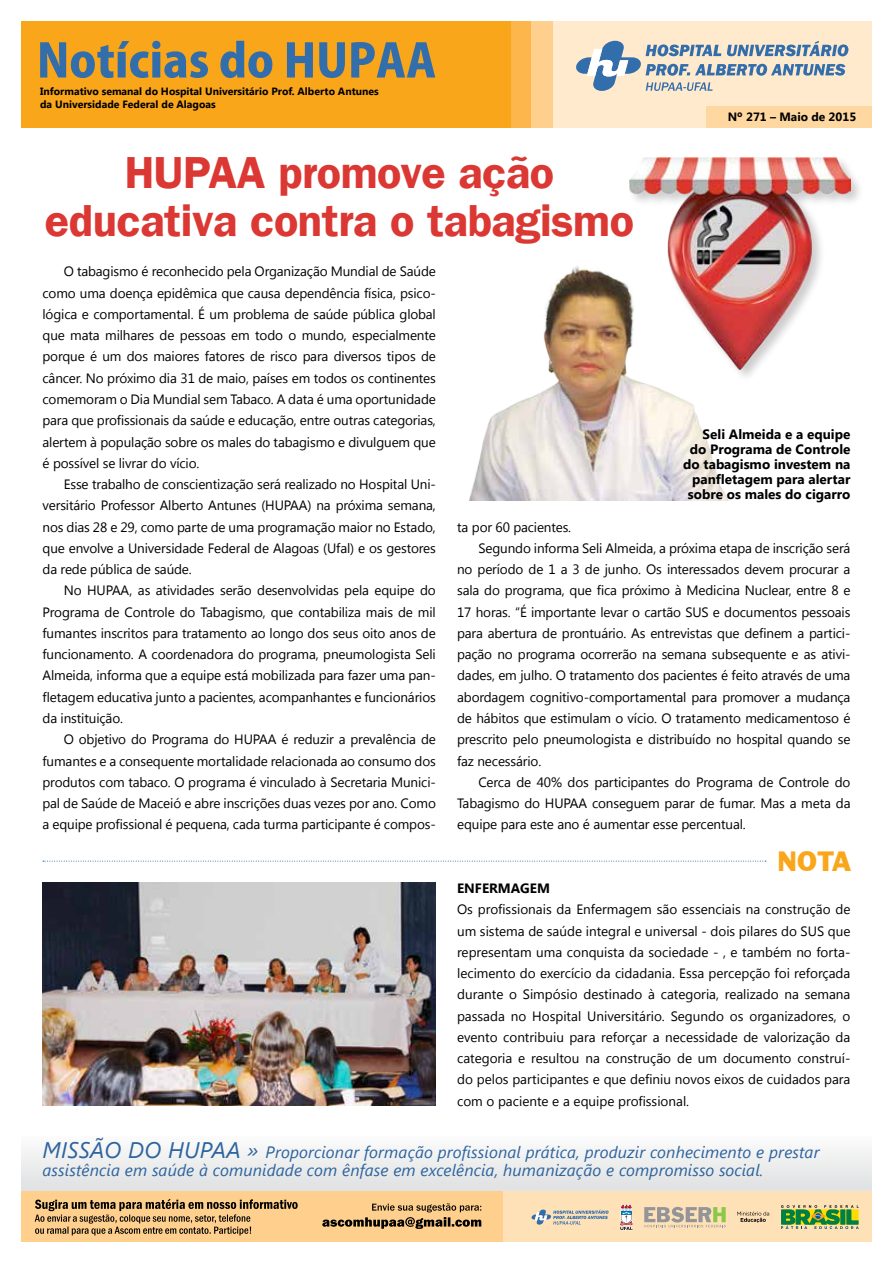
<style>
.page{position:relative;width:893px;height:1263px;background:#fff}
.page>*{position:absolute;margin:0;border:0;box-sizing:border-box;transform-origin:0 0}
.t1{font:600 45px/48px "Franklin Gothic LT";letter-spacing:-.01em;color:#db3834;text-align:center}
.t2{font:25.5px "Franklin Gothic BT";color:#faa61a}
.t3{font:italic 16.5px/18px "Segoe UI";letter-spacing:.01em;color:#2d639e}
.t4{font:13.5px/21.3px "Segoe UI";letter-spacing:-.01em;color:#000;text-align:justify}
.t5{font:700 13.5px/15px "Segoe UI";color:#000;text-align:right}
.t6{font:700 12px "Segoe UI";color:#000}
.t7{font:700 10.5px/12.6px "Segoe UI";color:#000}
.s1{font-size:22.5px}
</style>
<div class="page">
<img style="left:629px;top:157px;width:221px;height:213px">
<div style="left:21px;top:1136px;width:851px;height:55px;background:#edeeee"></div>
<svg style="left:43px;top:861px;width:723px;height:1px"></svg>
<img style="left:469px;top:265px;width:265px;height:236px">
<div style="left:21px;top:1191px;width:851px;height:50px;background:#ffe1b7"></div>
<div style="left:21px;top:1191px;width:482px;height:50px;background:#fecf8d"></div>
<svg style="left:35px;top:1199px;width:263px;height:36px"></svg>
<svg style="left:322px;top:1203px;width:159px;height:26px"></svg>
<svg style="left:644px;top:1207px;width:82px;height:20px"></svg>
<svg style="left:737px;top:1211px;width:32px;height:12px"></svg>
<svg style="left:531px;top:1209px;width:78px;height:16px"></svg>
<svg style="left:620px;top:1204px;width:13px;height:26px"></svg>
<svg style="left:781px;top:1205px;width:78px;height:24px"></svg>
<div style="left:553px;top:21px;width:319px;height:107px;background:#ffeacd"></div>
<div style="left:510px;top:21px;width:21px;height:107px;background:#fcb64c"></div>
<div style="left:531px;top:21px;width:22px;height:107px;background:#fecf8d"></div>
<div style="left:706px;top:106px;width:166px;height:22px;background:#ffd8a1"></div>
<div style="left:21px;top:21px;width:489px;height:107px;background:#faa61a"></div>
<svg style="left:576px;top:41px;width:272px;height:50px"></svg>
<svg style="left:40px;top:41px;width:395px;height:37px"></svg>
<img style="left:43px;top:882px;width:393px;height:224px">
<p class="t7" style="left:40px;top:85px;width:340px">Informativo semanal do Hospital Universitário Prof. Alberto Antunes da Universidade Federal de Alagoas</p>
<h1 class="t1" style="left:45px;top:149px;width:591px">HUPAA promove ação educativa contra o tabagismo</h1>
<p class="t6" style="left:728px;top:108px;width:130px">Nº 271 – Maio de 2015</p>
<p class="t4" style="left:43px;top:260px;width:395px;text-indent:21px">O tabagismo é reconhecido pela Organização Mundial de Saúde como uma doença epidêmica que causa dependência física, psico&shy;lógica e comportamental. É um problema de saúde pública global que mata milhares de pessoas em todo o mundo, especialmente porque é um dos maiores fatores de risco para diversos tipos de câncer. No próximo dia 31 de maio, países em todos os continentes comemoram o Dia Mundial sem Tabaco. A data é uma oportunidade para que profissionais da saúde e educação, entre outras categorias, alertem à população sobre os males do tabagismo e divulguem que é possível se livrar do vício.</p>
<p class="t4" style="left:43px;top:473px;width:395px;text-indent:21px">Esse trabalho de conscientização será realizado no Hospital Uni&shy;versitário Professor Alberto Antunes (HUPAA) na próxima semana, nos dias 28 e 29, como parte de uma programação maior no Estado, que envolve a Universidade Federal de Alagoas (Ufal) e os gestores da rede pública de saúde.</p>
<p class="t4" style="left:43px;top:579px;width:395px;text-indent:21px">No HUPAA, as atividades serão desenvolvidas pela equipe do Programa de Controle do Tabagismo, que contabiliza mais de mil fumantes inscritos para tratamento ao longo dos seus oito anos de funcionamento. A coordenadora do programa, pneumologista Seli Almeida, informa que a equipe está mobilizada para fazer uma pan&shy;fletagem educativa junto a pacientes, acompanhantes e funcionários da instituição.</p>
<p class="t4" style="left:43px;top:728px;width:395px;text-indent:21px">O objetivo do Programa do HUPAA é reduzir a prevalência de fumantes e a consequente mortalidade relacionada ao consumo dos produtos com tabaco. O programa é vinculado à Secretaria Munici&shy;pal de Saúde de Maceió e abre inscrições duas vezes por ano. Como a equipe profissional é pequena, cada turma participante é compos-</p>
<p class="t5" style="left:683px;top:426px;width:169px">Seli Almeida e a equipe do Programa de Controle do tabagismo investem na panfletagem para alertar sobre os males do cigarro</p>
<p class="t4" style="left:457px;top:515px;width:116px">ta por 60 pacientes.</p>
<p class="t4" style="left:478px;top:537px;width:374px">Segundo informa Seli Almeida, a próxima etapa de inscrição será</p>
<p class="t4" style="left:457px;top:558px;width:395px">no período de 1 a 3 de junho. Os interessados devem procurar a</p>
<p class="t4" style="left:457px;top:579px;width:395px">sala do programa, que fica próximo à Medicina Nuclear, entre 8 e</p>
<p class="t4" style="left:457px;top:601px;width:395px">17 horas. “É importante levar o cartão SUS e documentos pessoais</p>
<p class="t4" style="left:457px;top:622px;width:395px">para abertura de prontuário. As entrevistas que definem a partici-</p>
<p class="t4" style="left:457px;top:643px;width:395px">pação no programa ocorrerão na semana subsequente e as ativi-</p>
<p class="t4" style="left:457px;top:664px;width:395px">dades, em julho. O tratamento dos pacientes é feito através de uma</p>
<p class="t4" style="left:457px;top:686px;width:395px">abordagem cognitivo-comportamental para promover a mudança</p>
<p class="t4" style="left:457px;top:707px;width:395px">de hábitos que estimulam o vício. O tratamento medicamentoso é</p>
<p class="t4" style="left:457px;top:728px;width:395px">prescrito pelo pneumologista e distribuído no hospital quando se</p>
<p class="t4" style="left:457px;top:749px;width:86px">faz necessário.</p>
<p class="t4" style="left:478px;top:771px;width:374px">Cerca de 40% dos participantes do Programa de Controle do</p>
<p class="t4" style="left:457px;top:792px;width:395px">Tabagismo do HUPAA conseguem parar de fumar. Mas a meta da</p>
<p class="t4" style="left:457px;top:813px;width:290px">equipe para este ano é aumentar esse percentual.</p>
<h2 class="t2" style="left:778px;top:846px;width:74px">NOTA</h2>
<p class="t5" style="left:457px;top:880px;width:94px">Enfermagem</p>
<p class="t4" style="left:457px;top:898px;width:395px">Os profissionais da Enfermagem são essenciais na construção de um sistema de saúde integral e universal - dois pilares do SUS que representam uma conquista da sociedade - , e também no forta&shy;lecimento do exercício da cidadania. Essa percepção foi reforçada durante o Simpósio destinado à categoria, realizado na semana passada no Hospital Universitário. Segundo os organizadores, o evento contribuiu para reforçar a necessidade de valorização da categoria e resultou na construção de um documento construí&shy;do pelos participantes e que definiu novos eixos de cuidados para com o paciente e a equipe profissional.</p>
<p class="t3" style="left:43px;top:1142px;width:779px"><span class="s1">Missão do hupaa »</span> Proporcionar formação profissional prática, produzir conhecimento e prestar assistência em saúde à comunidade com ênfase em excelência, humanização e compromisso social.</p>
</div>
